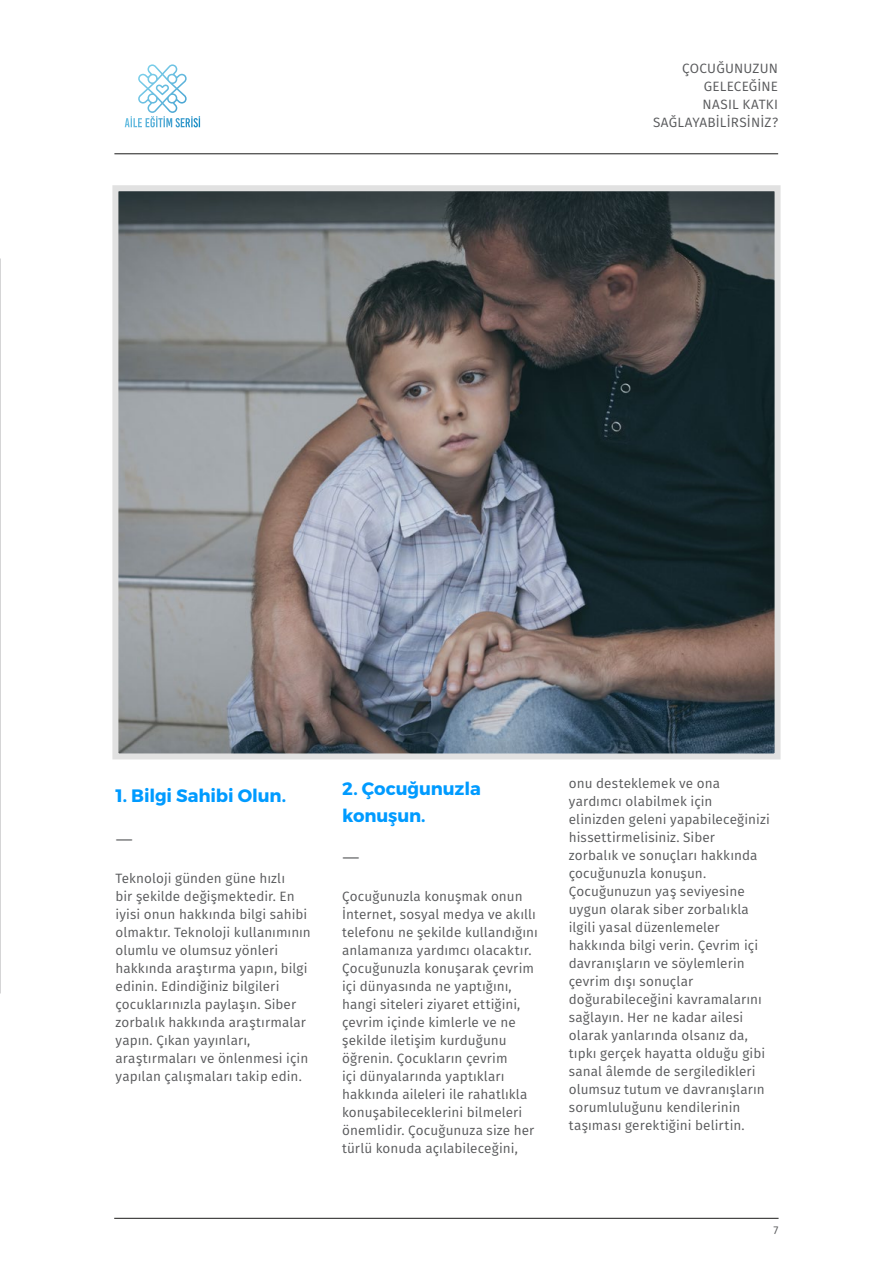
<style>
.page{position:relative;width:893px;height:1263px;background:#fff}
.page>*{position:absolute;margin:0;border:0;box-sizing:border-box;transform-origin:0 0}
.t1{font:300 22.5px "Fira Sans";color:#58595b}
.t2{font:700 18px/27px "Montserrat";letter-spacing:-.01em;color:#009bff}
.t3{font:13.5px/18px "Fira Sans";letter-spacing:.005em;color:#58595b}
.t4{font:11.25px "Fira Sans";color:#58595b}
</style>
<div class="page">
<svg style="left:125px;top:64px;width:75px;height:63px"></svg>
<img style="left:119px;top:192px;width:655px;height:560px">
<div style="left:112px;top:185px;width:669px;height:574px;border:6px solid #e1e1e1"></div>
<hr style="left:114px;top:153px;width:664px;height:1px;background:#343433">
<hr style="left:114px;top:1218px;width:665px;height:1px;background:#343433">
<p class="t3" style="left:653px;top:60px;width:127px;text-align:right">ÇOCUĞUNUZUN<br>GELECEĞİNE<br>NASIL KATKI<br>SAĞLAYABİLİRSİNİZ?</p>
<h2 class="t2" style="left:115px;top:783px;width:172px">1. Bilgi Sahibi Olun.</h2>
<h1 class="t1" style="left:115px;top:824px;width:19px">—</h1>
<p class="t3" style="left:115px;top:870px;width:197px">Teknoloji günden güne hızlı<br>bir şekilde değişmektedir. En iyisi onun hakkında bilgi sahibi olmaktır. Teknoloji kullanımının olumlu ve olumsuz yönleri hakkında araştırma yapın, bilgi edinin. Edindiğiniz bilgileri çocuklarınızla paylaşın. Siber zorbalık hakkında araştırmalar yapın. Çıkan yayınları, araştırmaları ve önlenmesi için yapılan çalışmaları takip edin.</p>
<h2 class="t2" style="left:342px;top:775px;width:140px">2. Çocuğunuzla konuşun.</h2>
<h1 class="t1" style="left:342px;top:842px;width:19px">—</h1>
<p class="t3" style="left:342px;top:888px;width:197px">Çocuğunuzla konuşmak onun<br>İnternet, sosyal medya ve akıllı telefonu ne şekilde kullandığını anlamanıza yardımcı olacaktır.<br>Çocuğunuzla konuşarak çevrim içi dünyasında ne yaptığını, hangi siteleri ziyaret ettiğini, çevrim içinde kimlerle ve ne şekilde iletişim kurduğunu öğrenin. Çocukların çevrim<br>içi dünyalarında yaptıkları hakkında aileleri ile rahatlıkla konuşabileceklerini bilmeleri önemlidir. Çocuğunuza size her türlü konuda açılabileceğini,</p>
<p class="t3" style="left:569px;top:774px;width:202px">onu desteklemek ve ona yardımcı olabilmek için elinizden geleni yapabileceğinizi hissettirmelisiniz. Siber<br>zorbalık ve sonuçları hakkında çocuğunuzla konuşun.<br>Çocuğunuzun yaş seviyesine uygun olarak siber zorbalıkla ilgili yasal düzenlemeler hakkında bilgi verin. Çevrim içi davranışların ve söylemlerin çevrim dışı sonuçlar doğurabileceğini kavramalarını sağlayın. Her ne kadar ailesi olarak yanlarında olsanız da, tıpkı gerçek hayatta olduğu gibi sanal âlemde de sergiledikleri olumsuz tutum ve davranışların sorumluluğunu kendilerinin taşıması gerektiğini belirtin.</p>
<p class="t4" style="left:773px;top:1222px;width:6px">7</p>
</div>
